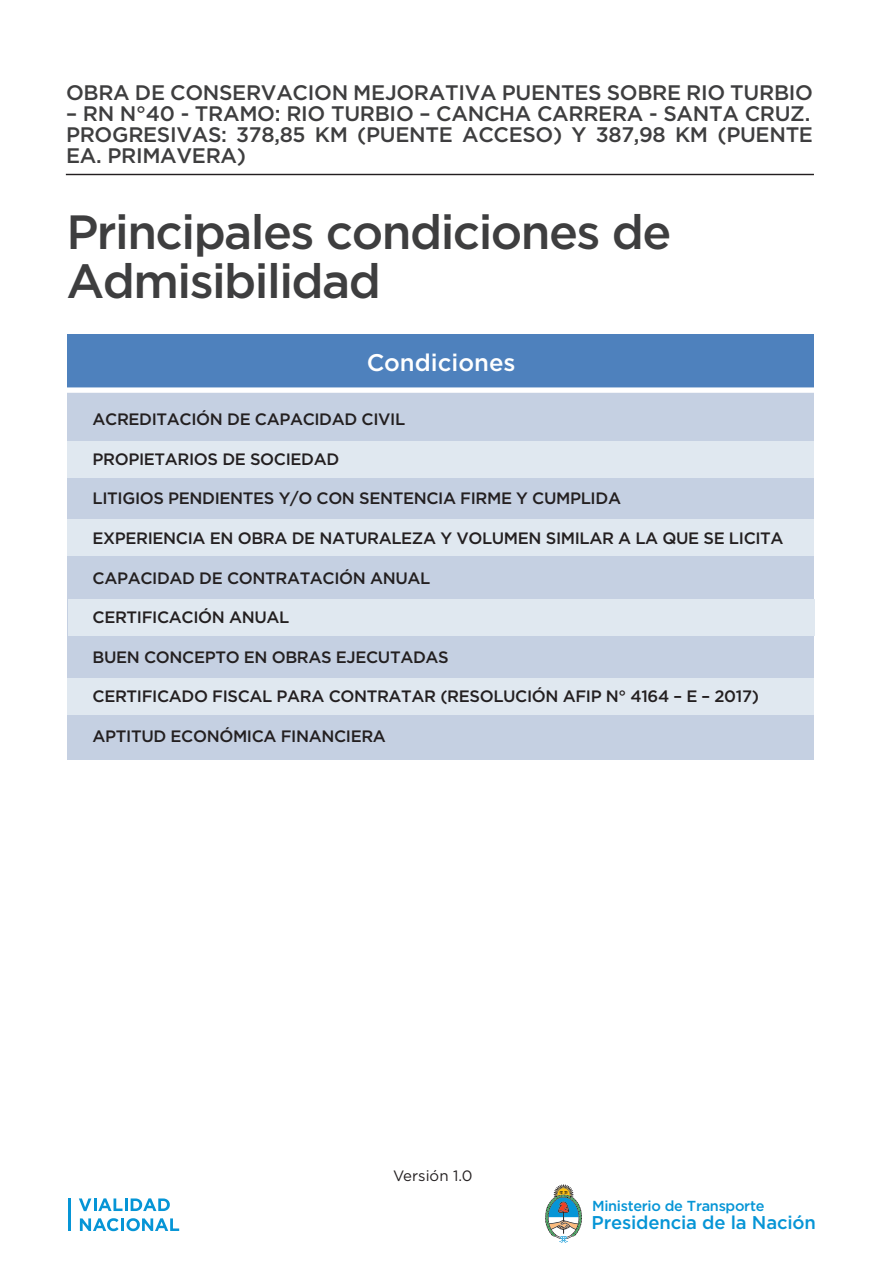
<style>
.page{position:relative;width:893px;height:1263px;background:#fff}
.page>*{position:absolute;margin:0;border:0;box-sizing:border-box;transform-origin:0 0}
.t1{font:500 48px/49.5px "Gotham";letter-spacing:-.03em;color:#3e3e3f}
.t2{font:500 24px "Gotham";color:#fff}
.t3{font:500 21px/21px "Gotham";letter-spacing:-.015em;color:#3e3e3f}
.t4{font:500 18.45px "Gotham";letter-spacing:-.01em;color:#0695d6}
.t5{font:500 16.5px "Gotham";letter-spacing:-.025em;color:#231f20}
.t6{font:15px "Gotham";color:#231f20}
.t7{font:500 14.55px "Gotham";letter-spacing:-.02em;color:#0695d6}
</style>
<div class="page">
<svg style="left:79px;top:1198px;width:91px;height:13px"></svg>
<svg style="left:80px;top:1218px;width:99px;height:13px"></svg>
<hr style="left:68px;top:1198px;width:3px;height:33px;background:#0695d6">
<svg style="left:545px;top:1184px;width:37px;height:59px"></svg>
<div style="left:67px;top:335px;width:747px;height:55px;background:#4e81bd"></div>
<div style="left:67px;top:390px;width:747px;height:370px;background:#c5d0e2"></div>
<div style="left:66px;top:387px;width:748px;height:6px;background:#fff"></div>
<div style="left:67px;top:441px;width:747px;height:36px;background:#e0e8f0"></div>
<div style="left:67px;top:520px;width:747px;height:36px;background:#e0e8f0"></div>
<div style="left:68px;top:599px;width:747px;height:36px;background:#e0e8f0"></div>
<div style="left:67px;top:678px;width:747px;height:37px;background:#e0e8f0"></div>
<hr style="left:66px;top:174px;width:748px;height:1px;background:#231f20">
<p class="t3" style="left:66px;top:82px;width:748px">OBRA DE CONSERVACION MEJORATIVA PUENTES SOBRE RIO TURBIO</p>
<p class="t3" style="left:66px;top:103px;width:748px">– RN N°40 - TRAMO: RIO TURBIO – CANCHA CARRERA - SANTA CRUZ.<br>PROGRESIVAS: 378,85 KM (PUENTE ACCESO) Y 387,98 KM (PUENTE<br>EA. PRIMAVERA)</p>
<h1 class="t1" style="left:66px;top:206px;width:607px">Principales condiciones de<br>Admisibilidad</h1>
<h2 class="t2" style="left:367px;top:347px;width:150px">Condiciones</h2>
<p class="t5" style="left:93px;top:409px;width:314px">ACREDITACIÓN DE CAPACIDAD CIVIL</p>
<p class="t5" style="left:93px;top:448px;width:248px">PROPIETARIOS DE SOCIEDAD</p>
<p class="t5" style="left:93px;top:488px;width:530px">LITIGIOS PENDIENTES Y/O CON SENTENCIA FIRME Y CUMPLIDA</p>
<p class="t5" style="left:93px;top:527px;width:693px">EXPERIENCIA EN OBRA DE NATURALEZA Y VOLUMEN SIMILAR A LA QUE SE LICITA</p>
<p class="t5" style="left:93px;top:567px;width:339px">CAPACIDAD DE CONTRATACIÓN ANUAL</p>
<p class="t5" style="left:93px;top:607px;width:198px">CERTIFICACIÓN ANUAL</p>
<p class="t5" style="left:93px;top:646px;width:358px">BUEN CONCEPTO EN OBRAS EJECUTADAS</p>
<p class="t5" style="left:93px;top:686px;width:668px">CERTIFICADO FISCAL PARA CONTRATAR (RESOLUCIÓN AFIP N° 4164 – E – 2017)</p>
<p class="t5" style="left:93px;top:725px;width:295px">APTITUD ECONÓMICA FINANCIERA</p>
<p class="t6" style="left:393px;top:1166px;width:81px">Versión 1.0</p>
<p class="t7" style="left:592px;top:1196px;width:174px">Ministerio de Transporte</p>
<p class="t4" style="left:591px;top:1211px;width:226px">Presidencia de la Nación</p>
</div>
